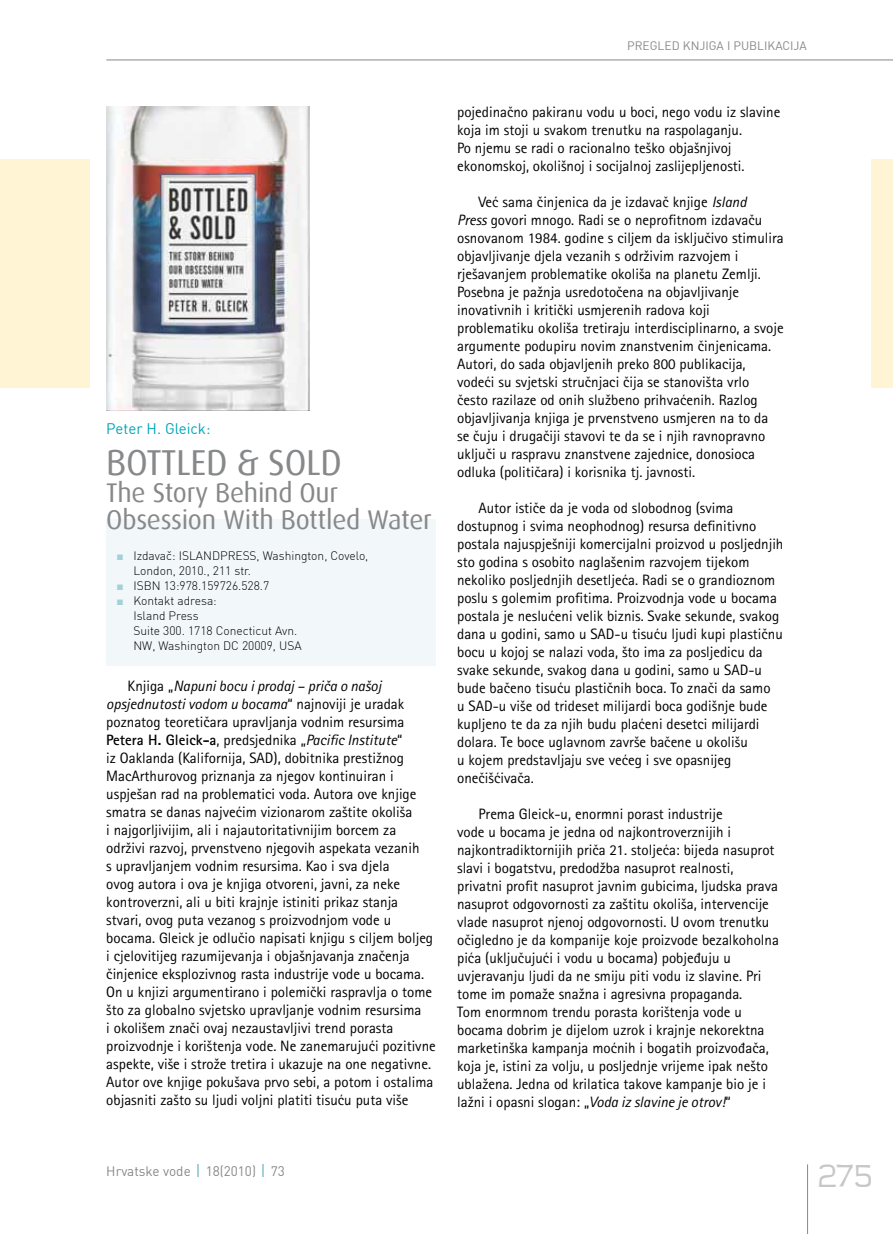
<style>
.page{position:relative;width:893px;height:1234px;background:#fff}
.page>*{position:absolute;margin:0;border:0;box-sizing:border-box;transform-origin:0 0}
.t1{font:36px "Dax";letter-spacing:-.01em;color:#87888a}
.t2{font:300 36px "Teen";color:#c6c7c8}
.t3{font:27px/27px "Dax";letter-spacing:-.01em;color:#87888a}
.t4{font:15px/18px "Rotis Sans Serifklemy";color:#000}
.t5{font:15px "DIN";color:#00a5b7}
.t6{font:13.5px "DIN";color:#87888a}
.t7{font:12px/15px "DIN Lt";color:#000}
.t8{font:12px "DIN";color:#87888a}
.s1{font-family:"Times New Roman";color:#a2d1d9}
.s2{font-style:italic}
.s3{font-weight:700}
</style>
<div class="page">
<hr style="left:807px;top:1164px;width:1px;height:69px;background:#87888a">
<hr style="left:106px;top:60px;width:787px;height:1px;background:#87888a">
<svg style="left:198px;top:1164px;width:1px;height:12px"></svg>
<svg style="left:263px;top:1164px;width:1px;height:12px"></svg>
<img style="left:106px;top:106px;width:203px;height:305px">
<div style="left:106px;top:519px;width:330px;height:146px;background:#f2f8f9"></div>
<div style="left:872px;top:159px;width:21px;height:228px;background:#fff5d4"></div>
<div style="left:0;top:159px;width:89px;height:228px;background:#fff5d4"></div>
<p class="t8" style="left:627px;top:37px;width:24px">PREGLE</p>
<p class="t8" style="left:672px;top:37px;width:78px">D KNJIGA I PUBLIK</p>
<p class="t8" style="left:775px;top:37px;width:33px">ACIJA</p>
<p class="t5" style="left:106px;top:418px;width:106px">Peter H. Gleick:</p>
<h1 class="t1" style="left:106px;top:442px;width:237px">BOTTLED &amp; SOLD</h1>
<h2 class="t3" style="left:106px;top:479px;width:327px">The Story Behind Our<br>Obsession With Bottled Water</h2>
<p class="t7" style="left:133px;top:548px;width:236px;text-indent:-17px"><span class="s1">■</span> Izdavač: ISLANDPRESS, Washington, Covelo,<br>London, 2010., 211 str.</p>
<p class="t7" style="left:116px;top:578px;width:154px"><span class="s1">■</span> ISBN 13:978.159726.528.7</p>
<p class="t7" style="left:133px;top:593px;width:170px;text-indent:-17px"><span class="s1">■</span> Kontakt adresa:<br>Island Press<br>Suite 300. 1718 Conecticut Avn.<br>NW, Washington DC 20009, USA</p>
<p class="t4" style="left:106px;top:676px;width:331px;text-indent:21px">Knjiga „<span class="s2">Napuni bocu i prodaj – priča o našoj opsjednutosti vodom u bocama</span>“ najnoviji je uradak poznatog teoretičara upravljanja vodnim resursima <span class="s3">Petera H. Gleick-a</span>, predsjednika „<span class="s2">Pacific Institute</span>“<br>iz Oaklanda (Kalifornija, SAD), dobitnika prestižnog MacArthurovog priznanja za njegov kontinuiran i uspješan rad na problematici voda. Autora ove knjige smatra se danas najvećim vizionarom zaštite okoliša<br>i najgorljivijim, ali i najautoritativnijim borcem za održivi razvoj, prvenstveno njegovih aspekata vezanih<br>s upravljanjem vodnim resursima. Kao i sva djela<br>ovog autora i ova je knjiga otvoreni, javni, za neke kontroverzni, ali u biti krajnje istiniti prikaz stanja stvari, ovog puta vezanog s proizvodnjom vode u bocama. Gleick je odlučio napisati knjigu s ciljem boljeg i cjelovitijeg razumijevanja i objašnjavanja značenja činjenice eksplozivnog rasta industrije vode u bocama.<br>On u knjizi argumentirano i polemički raspravlja o tome što za globalno svjetsko upravljanje vodnim resursima<br>i okolišem znači ovaj nezaustavljivi trend porasta proizvodnje i korištenja vode. Ne zanemarujući pozitivne aspekte, više i strože tretira i ukazuje na one negativne.<br>Autor ove knjige pokušava prvo sebi, a potom i ostalima objasniti zašto su ljudi voljni platiti tisuću puta više</p>
<p class="t6" style="left:106px;top:1161px;width:180px">Hrvatske vode 18(2010) 73</p>
<p class="t4" style="left:457px;top:102px;width:325px">pojedinačno pakiranu vodu u boci, nego vodu iz slavine koja im stoji u svakom trenutku na raspolaganju.<br>Po njemu se radi o racionalno teško objašnjivoj ekonomskoj, okolišnoj i socijalnoj zaslijepljenosti.</p>
<p class="t4" style="left:457px;top:192px;width:328px;text-indent:21px">Već sama činjenica da je izdavač knjige <span class="s2">Island<br>Press</span> govori mnogo. Radi se o neprofitnom izdavaču osnovanom 1984. godine s ciljem da isključivo stimulira objavljivanje djela vezanih s održivim razvojem i rješavanjem problematike okoliša na planetu Zemlji.<br>Posebna je pažnja usredotočena na objavljivanje inovativnih i kritički usmjerenih radova koji problematiku okoliša tretiraju interdisciplinarno, a svoje argumente podupiru novim znanstvenim činjenicama.<br>Autori, do sada objavljenih preko 800 publikacija, vodeći su svjetski stručnjaci čija se stanovišta vrlo često razilaze od onih službeno prihvaćenih. Razlog objavljivanja knjiga je prvenstveno usmjeren na to da se čuju i drugačiji stavovi te da se i njih ravnopravno uključi u raspravu znanstvene zajednice, donosioca odluka (političara) i korisnika tj. javnosti.</p>
<p class="t4" style="left:457px;top:498px;width:328px;text-indent:21px">Autor ističe da je voda od slobodnog (svima dostupnog i svima neophodnog) resursa definitivno postala najuspješniji komercijalni proizvod u posljednjih sto godina s osobito naglašenim razvojem tijekom nekoliko posljednjih desetljeća. Radi se o grandioznom poslu s golemim profitima. Proizvodnja vode u bocama postala je neslućeni velik biznis. Svake sekunde, svakog dana u godini, samo u SAD-u tisuću ljudi kupi plastičnu bocu u kojoj se nalazi voda, što ima za posljedicu da svake sekunde, svakog dana u godini, samo u SAD-u bude bačeno tisuću plastičnih boca. To znači da samo<br>u SAD-u više od trideset milijardi boca godišnje bude kupljeno te da za njih budu plaćeni desetci milijardi dolara. Te boce uglavnom završe bačene u okolišu<br>u kojem predstavljaju sve većeg i sve opasnijeg onečišćivača.</p>
<p class="t4" style="left:457px;top:804px;width:323px;text-indent:21px">Prema Gleick-u, enormni porast industrije<br>vode u bocama je jedna od najkontroverznijih i najkontradiktornijih priča 21. stoljeća: bijeda nasuprot slavi i bogatstvu, predodžba nasuprot realnosti, privatni profit nasuprot javnim gubicima, ljudska prava nasuprot odgovornosti za zaštitu okoliša, intervencije vlade nasuprot njenoj odgovornosti. U ovom trenutku očigledno je da kompanije koje proizvode bezalkoholna pića (uključujući i vodu u bocama) pobjeđuju u uvjeravanju ljudi da ne smiju piti vodu iz slavine. Pri tome im pomaže snažna i agresivna propaganda.<br>Tom enormnom trendu porasta korištenja vode u bocama dobrim je dijelom uzrok i krajnje nekorektna marketinška kampanja moćnih i bogatih proizvođača, koja je, istini za volju, u posljednje vrijeme ipak nešto ublažena. Jedna od krilatica takove kampanje bio je i lažni i opasni slogan: „<span class="s2">Voda iz slavine je otrov!</span>“</p>
<h1 class="t2" style="left:816px;top:1156px;width:57px">275</h1>
</div>
